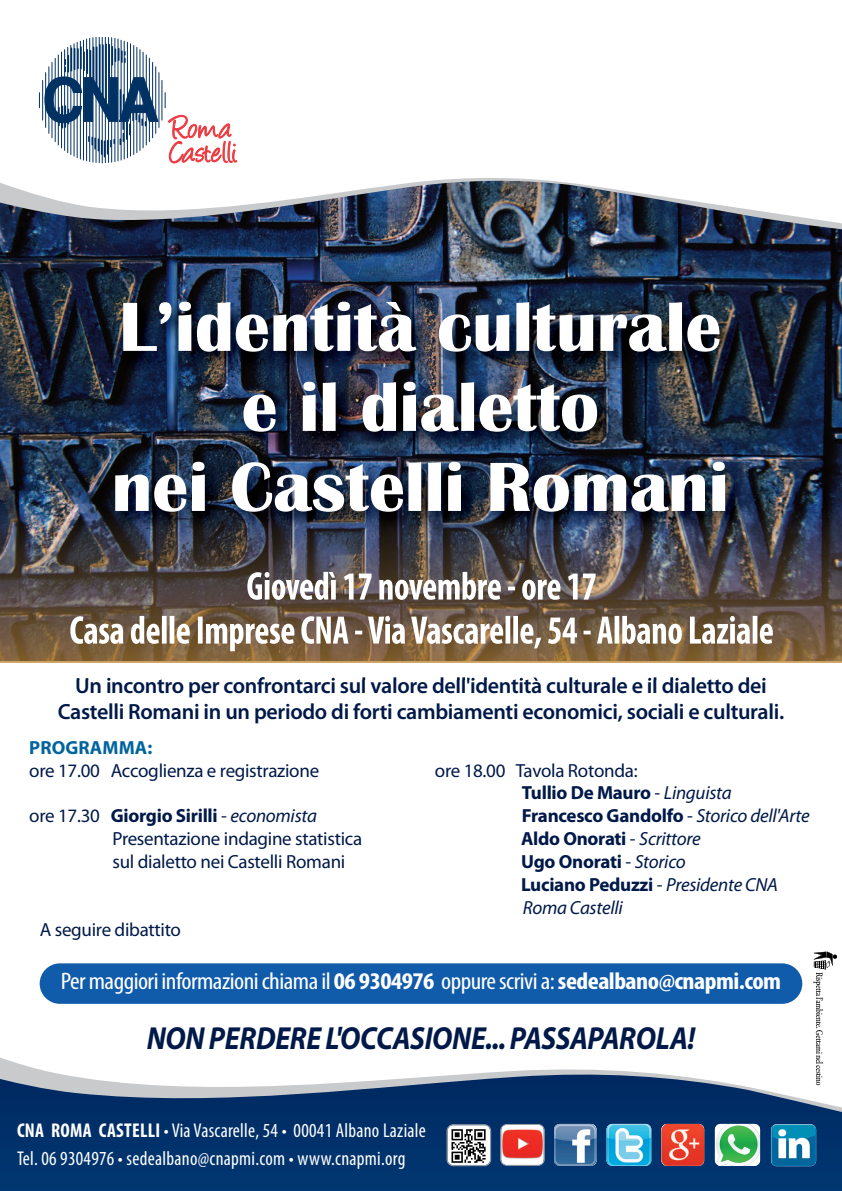
<style>
.page{position:relative;width:842px;height:1191px;background:#fff}
.page>*{position:absolute;margin:0;border:0;box-sizing:border-box;transform-origin:0 0}
.t1{font:700 72px/80px "Britannic";color:#fff;text-align:center}
.t2{font:italic 700 32px "Myriad Pro";letter-spacing:-.01em;color:#001949;scale:.9 1}
.t3{font:condensed 24px "Myriad Pro";letter-spacing:-.02em;color:#fff;scale:1.1 1}
.t4{font:600 22px/26.4px "Myriad Pro";letter-spacing:-.015em;color:#001949;text-align:center}
.t5{font:condensed 20px/28px "Myriad Pro";letter-spacing:.015em;color:#fff}
.t6{font:italic 19px/22.8px "Myriad Pro";letter-spacing:-.015em;color:#001949}
.t7{font:19px/22.8px "Myriad Pro";letter-spacing:-.015em;color:#001949}
.t8{font:700 19px "Myriad Pro";letter-spacing:.005em;color:#00649e}
.s1{font-weight:700}
.s2{font-style:italic}
.s3{font-style:normal}
.s4{font-weight:700;font-style:normal}
</style>
<div class="page">
<img style="left:0;top:239px;width:842px;height:46px">
<div style="left:0;top:1122px;width:842px;height:69px;background:#01346e"></div>
<svg style="left:0;top:1057px;width:842px;height:65px;fill:#002e67"></svg>
<img style="left:0;top:178px;width:842px;height:61px">
<svg style="left:36px;top:35px;width:131px;height:131px"></svg>
<hr style="left:70px;top:45px;width:1px;height:109px;background:#003163">
<hr style="left:74px;top:44px;width:1px;height:112px;background:#003163">
<hr style="left:77px;top:42px;width:1px;height:116px;background:#003163">
<hr style="left:80px;top:41px;width:1px;height:118px;background:#003163">
<hr style="left:83px;top:40px;width:1px;height:120px;background:#003163">
<hr style="left:86px;top:39px;width:1px;height:122px;background:#003163">
<hr style="left:89px;top:38px;width:1px;height:123px;background:#003163">
<hr style="left:93px;top:38px;width:1px;height:124px;background:#003163">
<hr style="left:96px;top:37px;width:1px;height:125px;background:#003163">
<hr style="left:99px;top:37px;width:1px;height:126px;background:#003163">
<hr style="left:102px;top:37px;width:1px;height:126px;background:#003163">
<hr style="left:162px;top:80px;width:1px;height:40px;background:#003163">
<hr style="left:159px;top:73px;width:1px;height:54px;background:#003163">
<hr style="left:133px;top:45px;width:1px;height:109px;background:#003163">
<hr style="left:130px;top:44px;width:1px;height:112px;background:#003163">
<hr style="left:127px;top:42px;width:1px;height:116px;background:#003163">
<hr style="left:124px;top:41px;width:1px;height:118px;background:#003163">
<hr style="left:121px;top:40px;width:1px;height:120px;background:#003163">
<hr style="left:118px;top:39px;width:1px;height:122px;background:#003163">
<hr style="left:115px;top:38px;width:1px;height:123px;background:#003163">
<hr style="left:111px;top:38px;width:1px;height:124px;background:#003163">
<hr style="left:108px;top:37px;width:1px;height:125px;background:#003163">
<hr style="left:105px;top:37px;width:1px;height:126px;background:#003163">
<hr style="left:99px;top:45px;width:2px;height:47px;background:#003163">
<hr style="left:102px;top:45px;width:2px;height:55px;background:#003163">
<hr style="left:105px;top:44px;width:2px;height:60px;background:#003163">
<hr style="left:108px;top:45px;width:2px;height:32px;background:#003163">
<svg style="left:39px;top:47px;width:120px;height:110px"></svg>
<svg style="left:165px;top:93px;width:72px;height:71px"></svg>
<svg style="left:813px;top:951px;width:24px;height:134px"></svg>
<div style="left:501px;top:1125px;width:43px;height:39px;background:#fff;border-radius:6px"></div>
<img style="left:502px;top:1125px;width:40px;height:39px;border-radius:6px">
<div style="left:500px;top:1124px;width:45px;height:41px;border:2px solid #a1a3a6;border-radius:7px"></div>
<div style="left:448px;top:1125px;width:42px;height:40px;background:#fff;border-radius:6px"></div>
<img style="left:451px;top:1129px;width:35px;height:34px">
<div style="left:447px;top:1124px;width:44px;height:42px;border:2px solid #a1a3a6;border-radius:7px"></div>
<img style="left:554px;top:1124px;width:42px;height:41px;border-radius:6px">
<svg style="left:606px;top:1124px;width:45px;height:41px"></svg>
<img style="left:607px;top:1124px;width:44px;height:41px;border-radius:6px">
<img style="left:661px;top:1124px;width:43px;height:41px;border-radius:6px">
<img style="left:715px;top:1124px;width:45px;height:41px;border-radius:6px">
<img style="left:771px;top:1124px;width:45px;height:42px;border-radius:6px">
<div style="left:40px;top:963px;width:762px;height:40px;background:#105baa;border-radius:20px"></div>
<img style="left:0;top:285px;width:842px;height:378px">
<img style="left:0;top:505px;width:842px;height:155px">
<img style="left:247px;top:572px;width:239px;height:28px">
<img style="left:70px;top:616px;width:198px;height:35px">
<h1 class="t1" style="left:112px;top:286px;width:619px">L’identità culturale e il dialetto<br>nei Castelli Romani</h1>
<p class="t4" style="left:58px;top:674px;width:728px">Un incontro per confrontarci sul valore dell'identità culturale e il dialetto dei<br>Castelli Romani in un periodo di forti cambiamenti economici, sociali e culturali.</p>
<p class="t8" style="left:29px;top:740px;width:125px">PROGRAMMA:</p>
<p class="t7" style="left:29px;top:760px;width:291px">ore 17.00 Accoglienza e registrazione</p>
<p class="t7" style="left:112px;top:806px;width:251px;text-indent:-83px">ore 17.30 <span class="s1">Giorgio Sirilli</span> - <span class="s2">economista<br></span>Presentazione indagine statistica sul dialetto nei Castelli Romani</p>
<p class="t7" style="left:40px;top:919px;width:143px">A seguire dibattito</p>
<p class="t6" style="left:521px;top:760px;width:290px;text-indent:-86px"><span class="s3">ore 18.00 Tavola Rotonda:<br></span><span class="s4">Tullio De Mauro</span> <span class="s3">-</span> Linguista<br><span class="s4">Francesco Gandolfo</span> <span class="s3">-</span> Storico dell'Arte<br><span class="s4">Aldo Onorati</span> <span class="s3">-</span> Scrittore<br><span class="s4">Ugo Onorati</span> <span class="s3">-</span> Storico<br><span class="s4">Luciano Peduzzi</span> <span class="s3">-</span> Presidente CNA<br>Roma Castelli</p>
<p class="t3" style="left:61px;top:972px;width:656px">Permaggiori informazionichiamail <span class="s1">06 9304976</span> oppurescrivia:<span class="s1">sedealbano@cnapmi.com</span></p>
<h2 class="t2" style="left:147px;top:1026px;width:611px">NONPERDERE L'OCCASIONE...PASSAPAROLA!</h2>
<p class="t5" style="left:17px;top:1117px;width:410px"><span class="s1">CNA ROMA CASTELLI</span> • Via Vascarelle, 54 • 00041 Albano Laziale<br>Tel. 06 9304976 • sedealbano@cnapmi.com • www.cnapmi.org</p>
</div>
